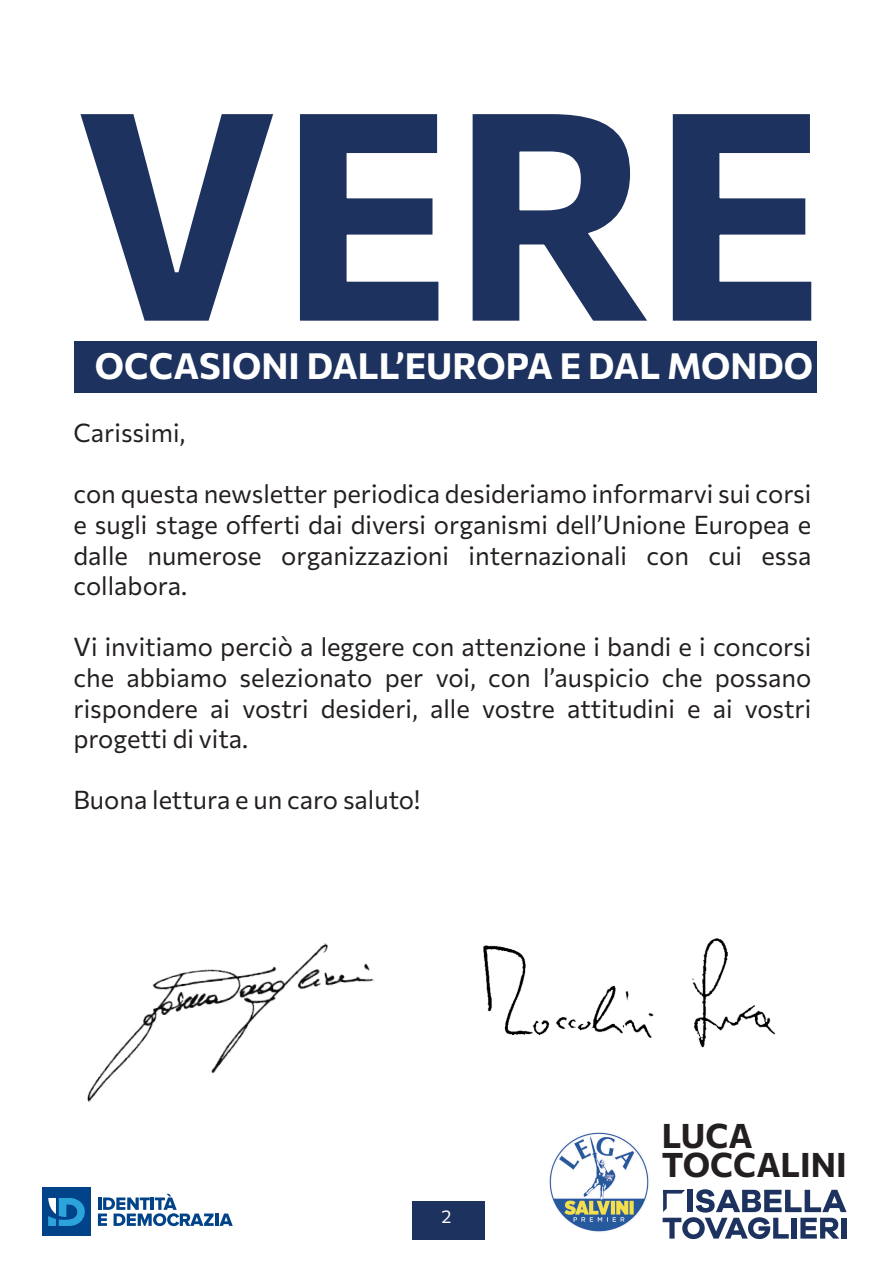
<style>
.page{position:relative;width:893px;height:1263px;background:#fff}
.page>*{position:absolute;margin:0;border:0;box-sizing:border-box;transform-origin:0 0}
.t1{font:700 289.65px "Commissioner";color:#1d325e}
.t2{font:700 36px "Commissioner";color:#fff}
.t3{font:700 33.75px/29px "Commissioner";color:#231f20}
.t4{font:25.5px/30.6px "Commissioner";color:#231f20;text-align:justify}
.t5{font:18px "Commissioner";color:#fff}
</style>
<div class="page">
<svg style="left:663px;top:1189px;width:184px;height:50px"></svg>
<div style="left:841px;top:1218px;width:6px;height:20px;background:#1d325e"></div>
<div style="left:43px;top:1188px;width:48px;height:48px;background:#004389"></div>
<svg style="left:48px;top:1198px;width:37px;height:28px"></svg>
<svg style="left:98px;top:1194px;width:135px;height:32px"></svg>
<div style="left:412px;top:1201px;width:72px;height:38px;background:#1d325e"></div>
<img style="left:87px;top:943px;width:288px;height:158px">
<img style="left:549px;top:1132px;width:100px;height:100px">
<img style="left:484px;top:938px;width:291px;height:109px">
<div style="left:74px;top:342px;width:742px;height:51px;background:#1d325e"></div>
<h1 class="t1" style="left:74px;top:-10px;width:753px">VERE</h1>
<h2 class="t2" style="left:95px;top:338px;width:720px">OCCASIONI DALL’EUROPA E DAL MONDO</h2>
<p class="t4" style="left:74px;top:416px;width:113px">Carissimi,</p>
<p class="t4" style="left:74px;top:477px;width:739px">con questa newsletter periodica desideriamo informarvi sui corsi e sugli stage offerti dai diversi organismi dell’Unione Europea e dalle numerose organizzazioni internazionali con cui essa collabora.</p>
<p class="t4" style="left:74px;top:630px;width:739px">Vi invitiamo perciò a leggere con attenzione i bandi e i concorsi che abbiamo selezionato per voi, con l’auspicio che possano rispondere ai vostri desideri, alle vostre attitudini e ai vostri progetti di vita.</p>
<p class="t4" style="left:74px;top:783px;width:348px">Buona lettura e un caro saluto!</p>
<p class="t5" style="left:442px;top:1202px;width:11px">2</p>
<h3 class="t3" style="left:662px;top:1119px;width:186px">LUCA<br>TOCCALINI</h3>
</div>
